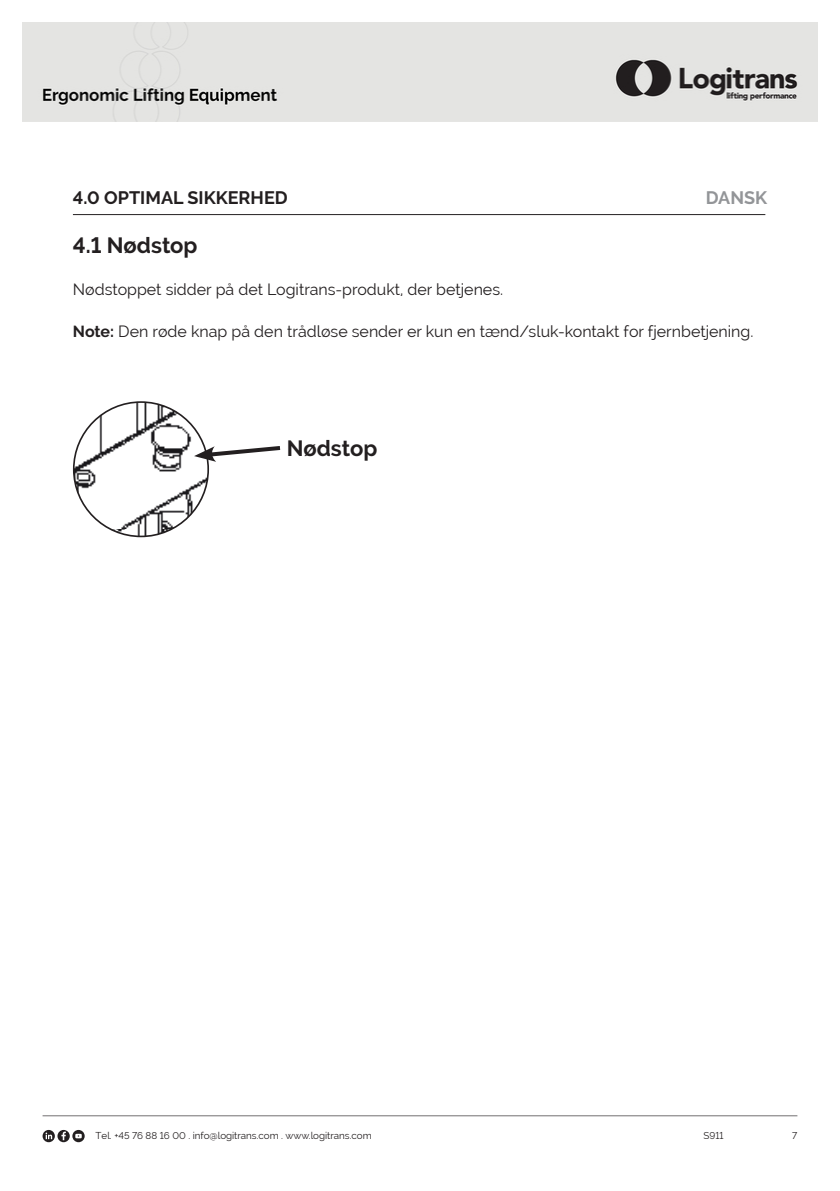
<style>
.page{position:relative;width:840px;height:1191px;background:#fff}
.page>*{position:absolute;margin:0;border:0;box-sizing:border-box;transform-origin:0 0}
.t1{font:700 22px "Raleway";color:#231f20}
.t2{font:700 18px "Raleway";color:#231f20}
.t3{font:700 18px "Raleway";color:#939598}
.t4{font:16px "Raleway";color:#231f20}
.t5{font:9.8px "Raleway";color:#231f20}
.s1{font-weight:700}
</style>
<div class="page">
<img style="left:23px;top:23px;width:793px;height:99px">
<hr style="left:43px;top:1115px;width:754px;height:1px;background:#231f20">
<svg style="left:43px;top:1130px;width:12px;height:12px"></svg>
<svg style="left:46px;top:1132px;width:6px;height:7px"></svg>
<svg style="left:72px;top:1130px;width:13px;height:12px"></svg>
<svg style="left:75px;top:1133px;width:7px;height:5px"></svg>
<svg style="left:57px;top:1130px;width:13px;height:12px"></svg>
<svg style="left:61px;top:1131px;width:5px;height:9px"></svg>
<hr style="left:73px;top:214px;width:692px;height:1px;background:#231f20">
<img style="left:74px;top:402px;width:134px;height:127px">
<img style="left:110px;top:529px;width:62px;height:7px">
<svg style="left:194px;top:443px;width:87px;height:19px"></svg>
<p class="t2" style="left:73px;top:187px;width:216px">4.0 OPTIMAL SIKKERHED</p>
<p class="t3" style="left:705px;top:187px;width:63px">DANSK</p>
<p class="t1" style="left:73px;top:233px;width:126px">4.1 Nødstop</p>
<p class="t4" style="left:73px;top:280px;width:431px">Nødstoppet sidder på det Logitrans-produkt, der betjenes.</p>
<p class="t4" style="left:73px;top:322px;width:681px"><span class="s1">Note:</span> Den røde knap på den trådløse sender er kun en tænd/sluk-kontakt for fjernbetjening.</p>
<p class="t1" style="left:286px;top:435px;width:92px">Nødstop</p>
<p class="t5" style="left:96px;top:1130px;width:277px">Tel. +45 76 88 16 00 . info@logitrans.com . www.logitrans.com</p>
<p class="t5" style="left:703px;top:1130px;width:22px">S911</p>
<p class="t5" style="left:791px;top:1130px;width:7px">7</p>
</div>
